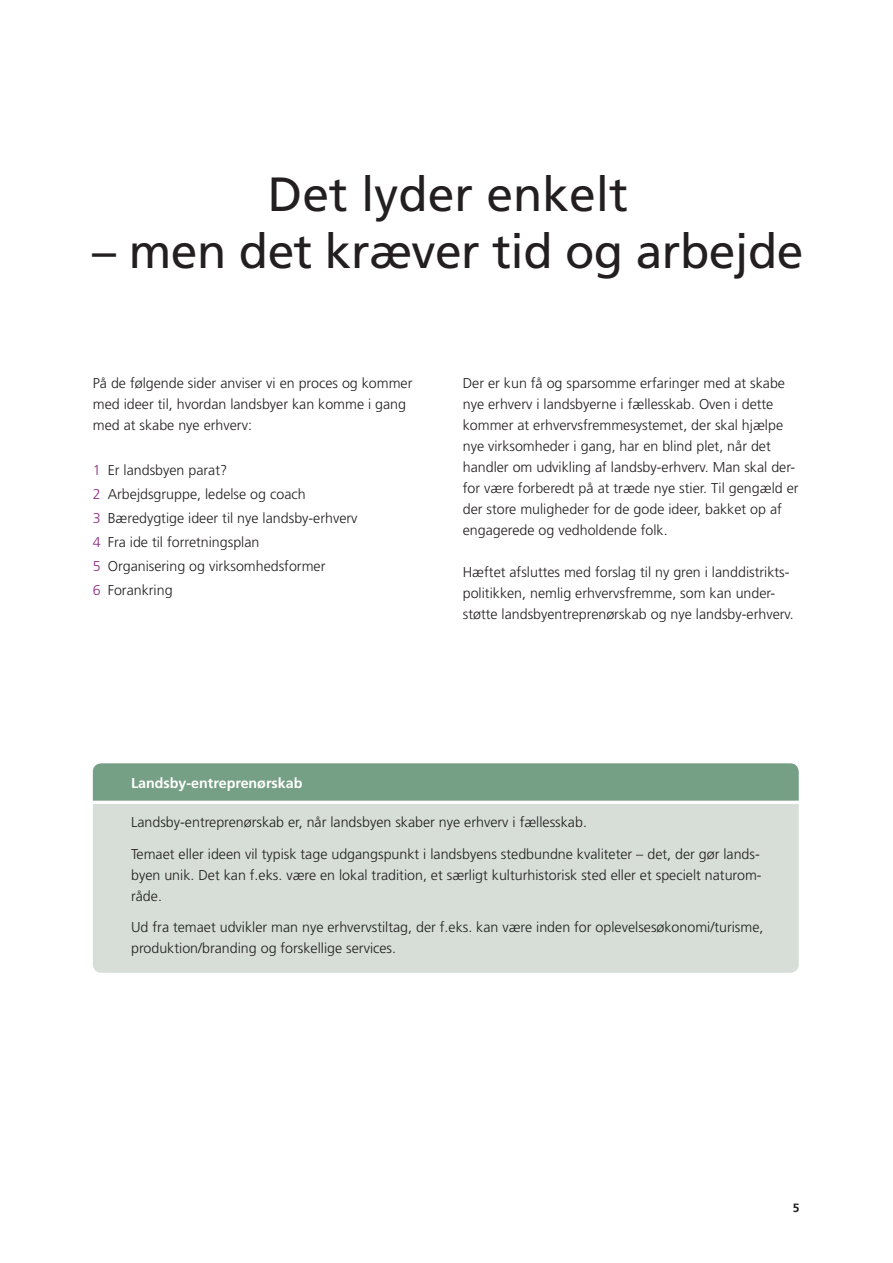
<style>
.page{position:relative;width:893px;height:1263px;background:#fff}
.page>*{position:absolute;margin:0;border:0;box-sizing:border-box;transform-origin:0 0}
.t1{font:48px "Frutiger LT Std";letter-spacing:-.01em;color:#231f20}
.t2{font:300 14.25px/21px "Frutiger LT Std";color:#231f20}
.t3{font:700 14.25px "Frutiger LT Std";color:#fff}
.t4{font:700 12px "Frutiger LT Std";color:#231f20}
.s1{color:#8d2c83}
</style>
<div class="page">
<div style="left:93px;top:804px;width:706px;height:169px;background:#d6ded7"></div>
<div style="left:93px;top:763px;width:706px;height:38px;background:#76a085"></div>
<h1 class="t1" style="left:268px;top:167px;width:362px">Det lyder enkelt</h1>
<h1 class="t1" style="left:92px;top:223px;width:713px">– men det kræver tid og arbejde</h1>
<p class="t2" style="left:93px;top:373px;width:321px">På de følgende sider anviser vi en proces og kommer med ideer til, hvordan landsbyer kan komme i gang med at skabe nye erhverv:</p>
<p class="t2" style="left:93px;top:458px;width:266px;line-height:24px"><span class="s1">1</span> Er landsbyen parat?<br><span class="s1">2</span> Arbejdsgruppe, ledelse og coach<br><span class="s1">3</span> Bæredygtige ideer til nye landsby-erhverv<br><span class="s1">4</span> Fra ide til forretningsplan<br><span class="s1">5</span> Organisering og virksomhedsformer<br><span class="s1">6</span> Forankring</p>
<p class="t2" style="left:463px;top:373px;width:337px">Der er kun få og sparsomme erfaringer med at skabe nye erhverv i landsbyerne i fællesskab. Oven i dette kommer at erhvervsfremmesystemet, der skal hjælpe nye virksomheder i gang, har en blind plet, når det handler om udvikling af landsby-erhverv. Man skal der&shy;for være forberedt på at træde nye stier. Til gengæld er der store muligheder for de gode ideer, bakket op af engagerede og vedholdende folk.</p>
<p class="t2" style="left:463px;top:562px;width:332px">Hæftet afsluttes med forslag til ny gren i landdistrikts&shy;politikken, nemlig erhvervsfremme, som kan under&shy;støtte landsbyentreprenørskab og nye landsby-erhverv.</p>
<p class="t3" style="left:131px;top:775px;width:173px">Landsby-entreprenørskab</p>
<p class="t2" style="left:131px;top:812px;width:457px">Landsby-entreprenørskab er, når landsbyen skaber nye erhverv i fællesskab.</p>
<p class="t2" style="left:131px;top:843px;width:632px">Temaet eller ideen vil typisk tage udgangspunkt i landsbyens stedbundne kvaliteter – det, der gør lands&shy;byen unik. Det kan f.eks. være en lokal tradition, et særligt kulturhistorisk sted eller et specielt naturom&shy;råde.</p>
<p class="t2" style="left:131px;top:917px;width:634px">Ud fra temaet udvikler man nye erhvervstiltag, der f.eks. kan være inden for oplevelsesøkonomi/turisme, produktion/branding og forskellige services.</p>
<p class="t4" style="left:793px;top:1201px;width:8px">5</p>
</div>
